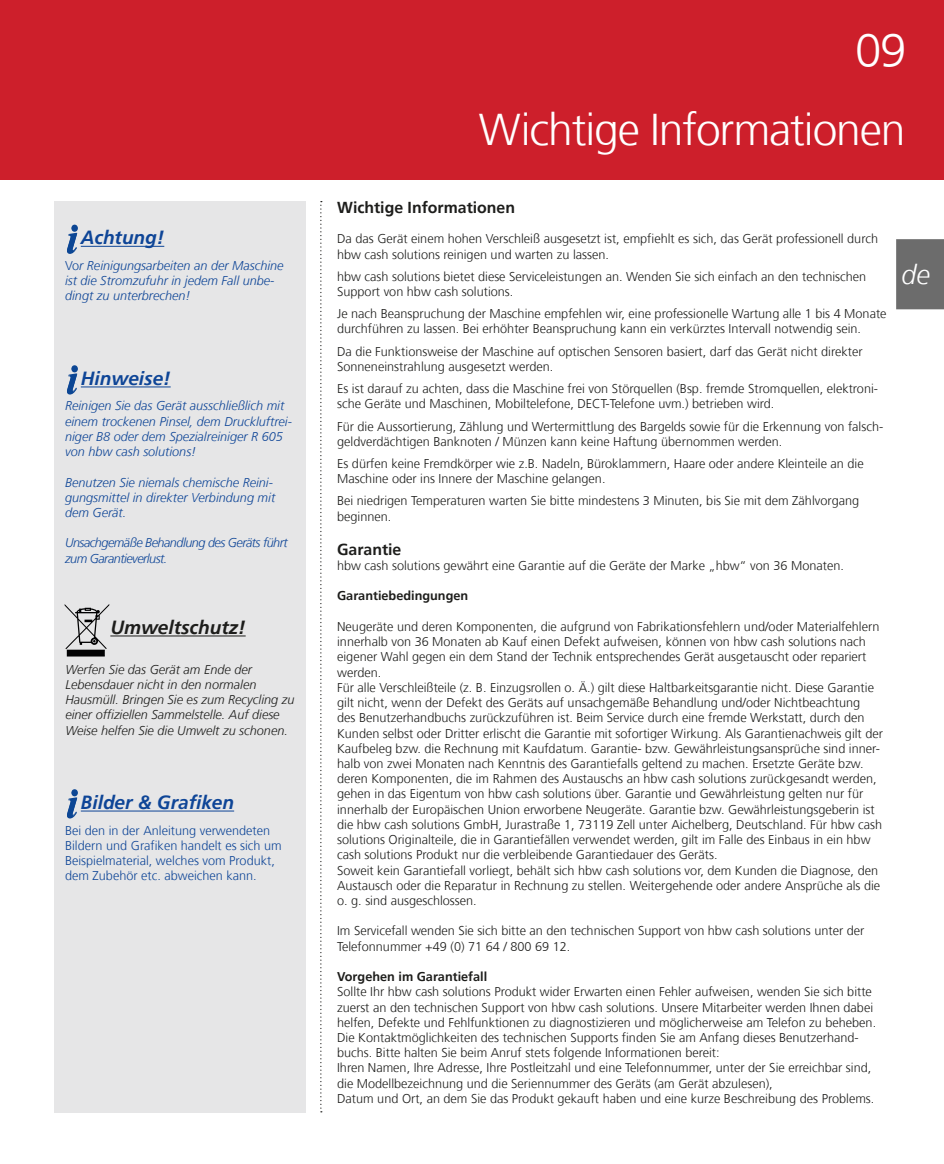
<style>
.page{position:relative;width:944px;height:1164px;background:#fff}
.page>*{position:absolute;margin:0;border:0;box-sizing:border-box;transform-origin:0 0}
.t1{font:300 47.48px "Frutiger";color:#fff}
.Section_Head{font:300 44.32px "Frutiger";letter-spacing:-.025em;color:#fff}
.Einf__Abs{font:italic 300 27px "Frutiger";color:#fff}
.t2{font:italic 700 19.12px "Frutiger";color:#0e4597}
.t3{font:italic 700 19.12px "Frutiger";color:#1d1d1b}
.t4{font:700 15.75px "Frutiger";color:#1d1d1b}
.Einf__Abs-2{font:300 12.6px/15.3px "Frutiger";color:#1d1d1b}
.Einf__Abs-3{font:italic 300 12.6px/15.3px "Frutiger";color:#0e4597}
.t5{font:italic 300 12.6px/15.3px "Frutiger";color:#1d1d1b}
.t6{font:300 12.6px/15.3px "Frutiger";color:#0e4597}
.Einf__Abs-4{font:italic 300 12.6px/15.3px "Frutiger";letter-spacing:-.04em;color:#0e4597}
.t7{font:700 12.6px "Frutiger";color:#1d1d1b}
.s1{font-style:normal}
</style>
<div class="page">
<div style="left:0;top:0;width:944px;height:180px;background:#cd1f2b"></div>
<div style="left:54px;top:201px;width:252px;height:911px;background:#e6e6e7"></div>
<svg style="left:320px;top:201px;width:2px;height:911px"></svg>
<hr style="left:81px;top:246px;width:83px;height:1px;background:#0e4597">
<svg style="left:67px;top:225px;width:11px;height:29px"></svg>
<hr style="left:81px;top:386px;width:90px;height:1px;background:#0e4597">
<svg style="left:67px;top:365px;width:11px;height:30px"></svg>
<hr style="left:110px;top:635px;width:136px;height:1px;background:#1d1d1b">
<svg style="left:65px;top:604px;width:44px;height:45px"></svg>
<div style="left:67px;top:650px;width:37px;height:6px;background:#020203"></div>
<hr style="left:81px;top:811px;width:153px;height:1px;background:#0e4597">
<svg style="left:67px;top:789px;width:11px;height:29px"></svg>
<div style="left:896px;top:239px;width:48px;height:70px;background:#6c6c6c"></div>
<p class="t2" style="left:81px;top:227px;width:85px">Achtung!</p>
<p class="Einf__Abs-3" style="left:65px;top:258px;width:220px"><span class="s1">Vo</span>r Reinigungsarbeiten an der Maschine ist die Stromzufuhr in jedem Fall unbe&shy;dingt zu unterbrechen!</p>
<p class="t2" style="left:81px;top:367px;width:91px">Hinweise!</p>
<p class="Einf__Abs-3" style="left:65px;top:399px;width:228px">Reinigen Sie das Gerät ausschließlich mit einem trockenen Pinsel, dem Druckluftrei&shy;niger B8 oder dem Spezialreiniger R 605 von hbw cash solutions!</p>
<p class="Einf__Abs-3" style="left:65px;top:475px;width:212px">Benutzen Sie niemals chemische Reini&shy;gungsmittel in direkter Verbindung mit dem Gerät.</p>
<p class="Einf__Abs-4" style="left:65px;top:536px;width:224px">Unsachgemäße Behandlung des Geräts führt zum Garantieverlust.</p>
<p class="t3" style="left:110px;top:616px;width:137px">Umweltschutz!</p>
<p class="t5" style="left:65px;top:662px;width:231px">Werfen Sie das Gerät am Ende der Lebensdauer nicht in den normalen Hausmüll. Bringen Sie es zum Recycling zu einer offiziellen Sammelstelle. Auf diese Weise helfen Sie die Umwelt zu schonen.</p>
<p class="t2" style="left:81px;top:791px;width:155px">Bilder &amp; Grafiken</p>
<p class="t6" style="left:65px;top:823px;width:218px">Bei den in der Anleitung verwendeten Bildern und Grafiken handelt es sich um Beispielmaterial, welches vom Produkt, dem Zubehör etc. abweichen kann.</p>
<h1 class="t1" style="left:855px;top:24px;width:53px">09</h1>
<p class="Section_Head" style="left:479px;top:105px;width:428px">Wichtige Informationen</p>
<p class="t4" style="left:337px;top:198px;width:179px">Wichtige Informationen</p>
<p class="Einf__Abs-2" style="left:337px;top:232px;width:542px">Da das Gerät einem hohen Verschleiß ausgesetzt ist, empfiehlt es sich, das Gerät professionell durch hbw cash solutions reinigen und warten zu lassen.</p>
<p class="Einf__Abs-2" style="left:337px;top:269px;width:531px">hbw cash solutions bietet diese Serviceleistungen an. Wenden Sie sich einfach an den technischen<br>Support von hbw cash solutions.</p>
<p class="Einf__Abs-2" style="left:337px;top:306px;width:551px">Je nach Beanspruchung der Maschine empfehlen wir, eine professionelle Wartung alle 1 bis 4 Monate durchführen zu lassen. Bei erhöhter Beanspruchung kann ein verkürztes Intervall notwendig sein.</p>
<p class="Einf__Abs-2" style="left:337px;top:344px;width:527px">Da die Funktionsweise der Maschine auf optischen Sensoren basiert, darf das Gerät nicht direkter<br>Sonneneinstrahlung ausgesetzt werden.</p>
<p class="Einf__Abs-2" style="left:337px;top:381px;width:542px">Es ist darauf zu achten, dass die Maschine frei von Störquellen (Bsp. fremde Stromquellen, elektroni&shy;sche Geräte und Maschinen, Mobiltelefone, DECT-Telefone uvm.) betrieben wird.</p>
<p class="Einf__Abs-2" style="left:337px;top:419px;width:548px">Für die Aussortierung, Zählung und Wertermittlung des Bargelds sowie für die Erkennung von falsch&shy;geldverdächtigen Banknoten / Münzen kann keine Haftung übernommen werden.</p>
<p class="Einf__Abs-2" style="left:337px;top:456px;width:528px">Es dürfen keine Fremdkörper wie z.B. Nadeln, Büroklammern, Haare oder andere Kleinteile an die<br>Maschine oder ins Innere der Maschine gelangen.</p>
<p class="Einf__Abs-2" style="left:337px;top:494px;width:524px">Bei niedrigen Temperaturen warten Sie bitte mindestens 3 Minuten, bis Sie mit dem Zählvorgang beginnen.</p>
<p class="t4" style="left:337px;top:540px;width:66px">Garantie</p>
<p class="Einf__Abs-2" style="left:337px;top:558px;width:508px">hbw cash solutions gewährt eine Garantie auf die Geräte der Marke „hbw“ von 36 Monaten.</p>
<p class="t7" style="left:337px;top:589px;width:133px">Garantiebedingungen</p>
<p class="Einf__Abs-2" style="left:337px;top:619px;width:544px">Neugeräte und deren Komponenten, die aufgrund von Fabrikationsfehlern und/oder Materialfehlern</p>
<p class="Einf__Abs-2" style="left:337px;top:634px;width:531px;text-align:justify">innerhalb von 36 Monaten ab Kauf einen Defekt aufweisen, können von hbw cash solutions nach eigener Wahl gegen ein dem Stand der Technik entsprechendes Gerät ausgetauscht oder repariert werden.</p>
<p class="Einf__Abs-2" style="left:337px;top:680px;width:547px">Für alle Verschleißteile (z. B. Einzugsrollen o. Ä.) gilt diese Haltbarkeitsgarantie nicht. Diese Garantie gilt nicht, wenn der Defekt des Geräts auf unsachgemäße Behandlung und/oder Nichtbeachtung<br>des Benutzerhandbuchs zurückzuführen ist. Beim Service durch eine fremde Werkstatt, durch den Kunden selbst oder Dritter erlischt die Garantie mit sofortiger Wirkung. Als Garantienachweis gilt der Kaufbeleg bzw. die Rechnung mit Kaufdatum. Garantie- bzw. Gewährleistungsansprüche sind inner&shy;halb von zwei Monaten nach Kenntnis des Garantiefalls geltend zu machen. Ersetzte Geräte bzw. deren Komponenten, die im Rahmen des Austauschs an hbw cash solutions zurückgesandt werden, gehen in das Eigentum von hbw cash solutions über. Garantie und Gewährleistung gelten nur für innerhalb der Europäischen Union erworbene Neugeräte. Garantie bzw. Gewährleistungsgeberin ist die hbw cash solutions GmbH, Jurastraße 1, 73119 Zell unter Aichelberg, Deutschland. Für hbw cash solutions Originalteile, die in Garantiefällen verwendet werden, gilt im Falle des Einbaus in ein hbw cash solutions Produkt nur die verbleibende Garantiedauer des Geräts.</p>
<p class="Einf__Abs-2" style="left:337px;top:863px;width:545px">Soweit kein Garantiefall vorliegt, behält sich hbw cash solutions vor, dem Kunden die Diagnose, den<br>Austausch oder die Reparatur in Rechnung zu stellen. Weitergehende oder andere Ansprüche als die o. g. sind ausgeschlossen.</p>
<p class="Einf__Abs-2" style="left:337px;top:924px;width:529px">Im Servicefall wenden Sie sich bitte an den technischen Support von hbw cash solutions unter der</p>
<p class="Einf__Abs-2" style="left:337px;top:939px;width:235px">Telefonnummer +49 (0) 71 64 / 800 69 12.</p>
<p class="t7" style="left:337px;top:969px;width:152px">Vorgehen im Garantiefall</p>
<p class="Einf__Abs-2" style="left:337px;top:984px;width:541px">Sollte Ihr hbw cash solutions Produkt wider Erwarten einen Fehler aufweisen, wenden Sie sich bitte zuerst an den technischen Support von hbw cash solutions. Unsere Mitarbeiter werden Ihnen dabei helfen, Defekte und Fehlfunktionen zu diagnostizieren und möglicherweise am Telefon zu beheben.</p>
<p class="Einf__Abs-2" style="left:337px;top:1030px;width:523px">Die Kontaktmöglichkeiten des technischen Supports finden Sie am Anfang dieses Benutzerhand&shy;buchs. Bitte halten Sie beim Anruf stets folgende Informationen bereit:</p>
<p class="Einf__Abs-2" style="left:337px;top:1061px;width:536px">Ihren Namen, Ihre Adresse, Ihre Postleitzahl und eine Telefonnummer, unter der Sie erreichbar sind, die Modellbezeichnung und die Seriennummer des Geräts (am Gerät abzulesen),</p>
<p class="Einf__Abs-2" style="left:337px;top:1091px;width:539px">Datum und Ort, an dem Sie das Produkt gekauft haben und eine kurze Beschreibung des Problems.</p>
<p class="Einf__Abs" style="left:901px;top:260px;width:30px">de</p>
</div>
